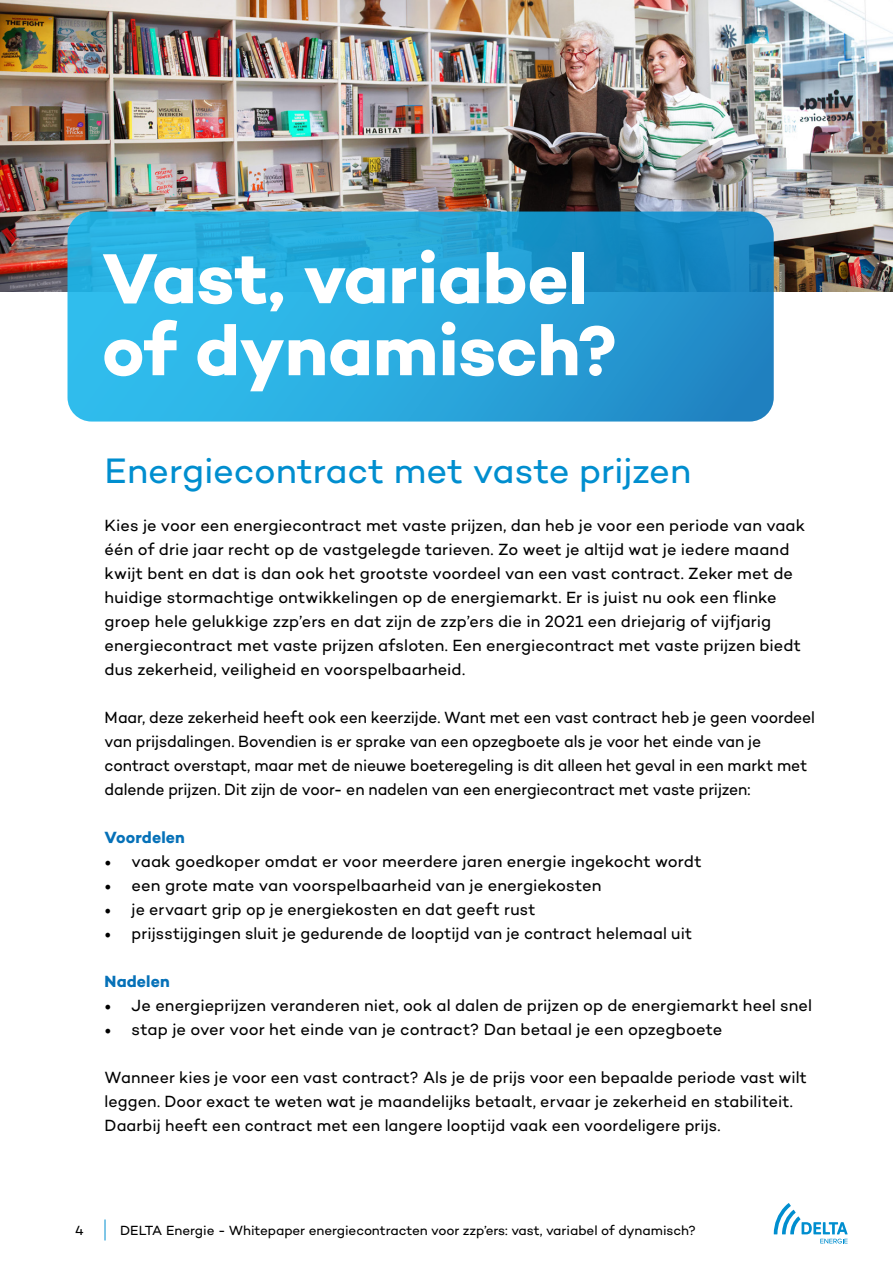
<style>
.page{position:relative;width:893px;height:1263px;background:#fff}
.page>*{position:absolute;margin:0;border:0;box-sizing:border-box;transform-origin:0 0}
.Heading_1_40pt_Lineh{font:700 72px/72px "Campton";letter-spacing:-.005em;color:#fff}
.Heading_1_40pt_Lineh-2{font:36px "Campton";letter-spacing:-.005em;color:#008ecf}
.t1{font:16.5px/24px "Campton";letter-spacing:.005em;color:#000}
.t2{font:16.5px/24px "Campton";letter-spacing:.005em;color:#000;scale:.95 1}
.t3{font:700 16.5px "Campton";letter-spacing:.005em;color:#0671b8}
.t4{font:13.5px "Campton";letter-spacing:-.005em;color:#000}
.s1{font-family:"Minion Pro";font-size:18px}
</style>
<div class="page">
<img style="left:0;top:0;width:893px;height:291px">
<svg style="left:68px;top:212px;width:706px;height:210px;background:#26a4d9"></svg>
<svg style="left:774px;top:1203px;width:73px;height:40px"></svg>
<svg style="left:105px;top:1219px;width:1px;height:21px"></svg>
<p class="Heading_1_40pt_Lineh" style="left:102px;top:241px;width:516px">Vast, variabel of dynamisch?</p>
<p class="Heading_1_40pt_Lineh-2" style="left:105px;top:448px;width:588px">Energiecontract met vaste prijzen</p>
<p class="t1" style="left:105px;top:513px;width:702px">Kies je voor een energiecontract met vaste prijzen, dan heb je voor een periode van vaak één of drie jaar recht op de vastgelegde tarieven. Zo weet je altijd wat je iedere maand kwijt bent en dat is dan ook het grootste voordeel van een vast contract. Zeker met de huidige stormachtige ontwikkelingen op de energiemarkt. Er is juist nu ook een flinke groep hele gelukkige zzp’ers en dat zijn de zzp’ers die in 2021 een driejarig of vijfjarig energiecontract met vaste prijzen afsloten. Een energiecontract met vaste prijzen biedt dus zekerheid, veiligheid en voorspelbaarheid.</p>
<p class="t2" style="left:105px;top:705px;width:749px">Maar, deze zekerheid heeft ook een keerzijde. Want met een vast contract heb je geen voordeel van prijsdalingen. Bovendien is er sprake van een opzegboete als je voor het einde van je contract overstapt, maar met de nieuwe boeteregeling is dit alleen het geval in een markt met dalende prijzen. Dit zijn de voor- en nadelen van een energiecontract met vaste prijzen:</p>
<p class="t3" style="left:105px;top:827px;width:82px">Voordelen</p>
<p class="t1" style="left:105px;top:849px;width:598px"><span class="s1">•</span> vaak goedkoper omdat er voor meerdere jaren energie ingekocht wordt</p>
<p class="t1" style="left:105px;top:873px;width:498px"><span class="s1">•</span> een grote mate van voorspelbaarheid van je energiekosten</p>
<p class="t1" style="left:105px;top:897px;width:432px"><span class="s1">•</span> je ervaart grip op je energiekosten en dat geeft rust</p>
<p class="t1" style="left:105px;top:921px;width:589px"><span class="s1">•</span> prijsstijgingen sluit je gedurende de looptijd van je contract helemaal uit</p>
<p class="t3" style="left:105px;top:971px;width:67px">Nadelen</p>
<p class="t1" style="left:105px;top:993px;width:709px"><span class="s1">•</span> Je energieprijzen veranderen niet, ook al dalen de prijzen op de energiemarkt heel snel</p>
<p class="t1" style="left:105px;top:1017px;width:619px"><span class="s1">•</span> stap je over voor het einde van je contract? Dan betaal je een opzegboete</p>
<p class="t1" style="left:105px;top:1065px;width:704px">Wanneer kies je voor een vast contract? Als je de prijs voor een bepaalde periode vast wilt leggen. Door exact te weten wat je maandelijks betaalt, ervaar je zekerheid en stabiliteit.<br>Daarbij heeft een contract met een langere looptijd vaak een voordeligere prijs.</p>
<p class="t4" style="left:75px;top:1221px;width:10px">4</p>
<p class="t4" style="left:120px;top:1221px;width:577px">DELTA Energie - Whitepaper energiecontracten voor zzp’ers: vast, variabel of dynamisch?</p>
</div>
